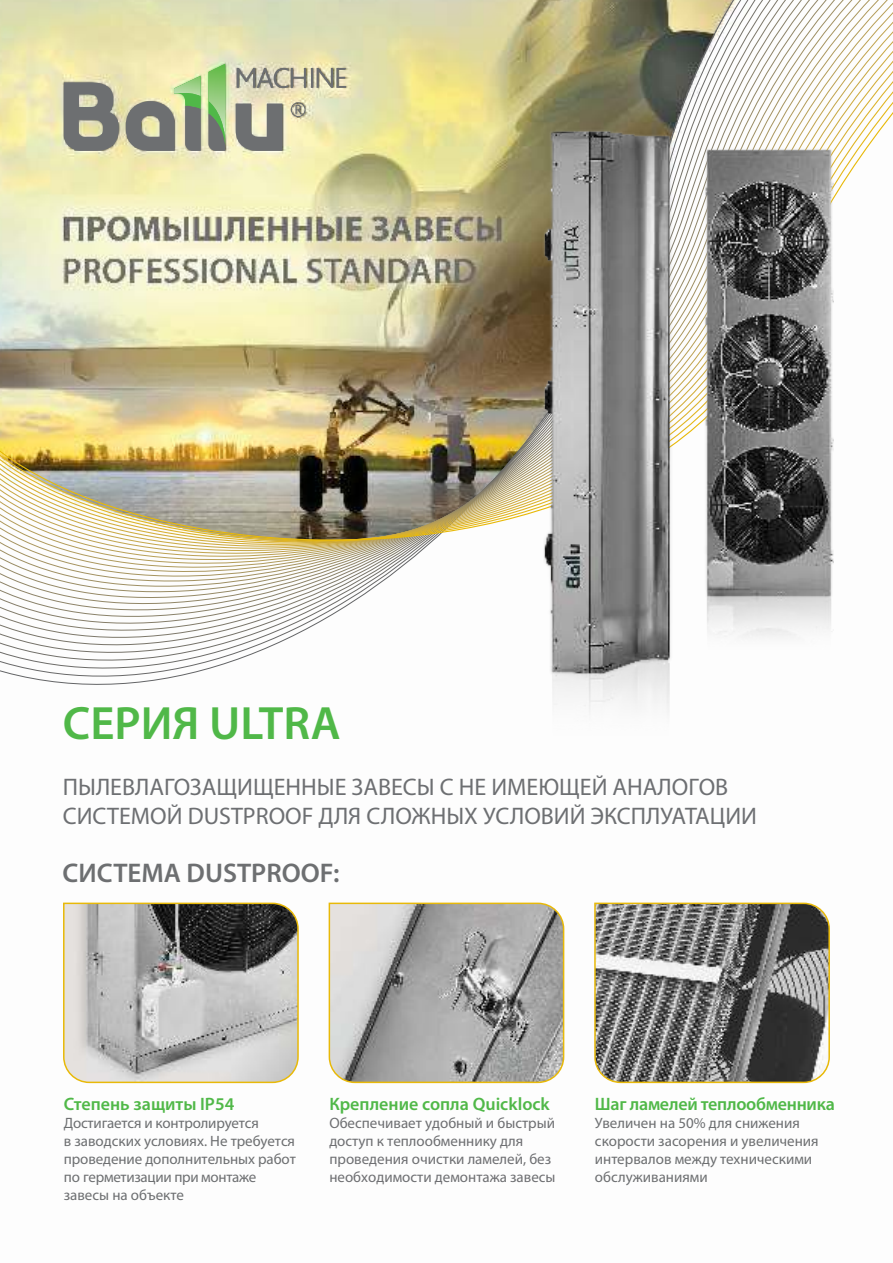
<style>
.page{position:relative;width:893px;height:1263px;background:#fff}
.page>*{position:absolute;margin:0;border:0;box-sizing:border-box;transform-origin:0 0}
.t1{font:600 46.95px "Myriad Pro";color:#50b848}
.t2{font:600 27px "Myriad Pro";color:#6d6f71}
.t3{font:24px/28.8px "Myriad Pro";color:#6d6f72}
.t4{font:600 18px "Myriad Pro";color:#50b848}
.t5{font:15px/18px "Myriad Pro";letter-spacing:-.005em;color:#6d6f71}
.t6{font:15px/18px "Myriad Pro";color:#6e6f72}
</style>
<div class="page">
<svg style="left:63px;top:902px;width:236px;height:182px"></svg>
<svg style="left:328px;top:902px;width:237px;height:182px"></svg>
<svg style="left:594px;top:902px;width:236px;height:182px"></svg>
<img style="left:0;top:0;width:893px;height:677px">
<img style="left:701px;top:145px;width:132px;height:524px">
<img style="left:526px;top:124px;width:161px;height:589px">
<h1 class="t1" style="left:63px;top:706px;width:279px">СЕРИЯ ULTRA</h1>
<h3 class="t3" style="left:63px;top:774px;width:696px">ПЫЛЕВЛАГОЗАЩИЩЕННЫЕ ЗАВЕСЫ C НЕ ИМЕЮЩЕЙ АНАЛОГОВ<br>СИСТЕМОЙ DUSTPROOF ДЛЯ СЛОЖНЫХ УСЛОВИЙ ЭКСПЛУАТАЦИИ</h3>
<h2 class="t2" style="left:63px;top:862px;width:278px">СИСТЕМА DUSTPROOF:</h2>
<p class="t4" style="left:64px;top:1097px;width:172px">Степень защиты IP54</p>
<p class="t5" style="left:64px;top:1115px;width:234px">Достигается и контролируется<br>в заводских условиях. Не требуется проведение дополнительных работ по герметизации при монтаже завесы на объекте</p>
<p class="t4" style="left:329px;top:1097px;width:222px">Крепление сопла Quicklock</p>
<p class="t6" style="left:329px;top:1115px;width:228px">Обеспечивает удобный и быстрый доступ к теплообменнику для проведения очистки ламелей, без необходимости демонтажа завесы</p>
<p class="t4" style="left:595px;top:1097px;width:241px">Шаг ламелей теплообменника</p>
<p class="t5" style="left:595px;top:1115px;width:225px">Увеличен на 50% для снижения скорости засорения и увеличения интервалов между техническими обслуживаниями</p>
</div>
